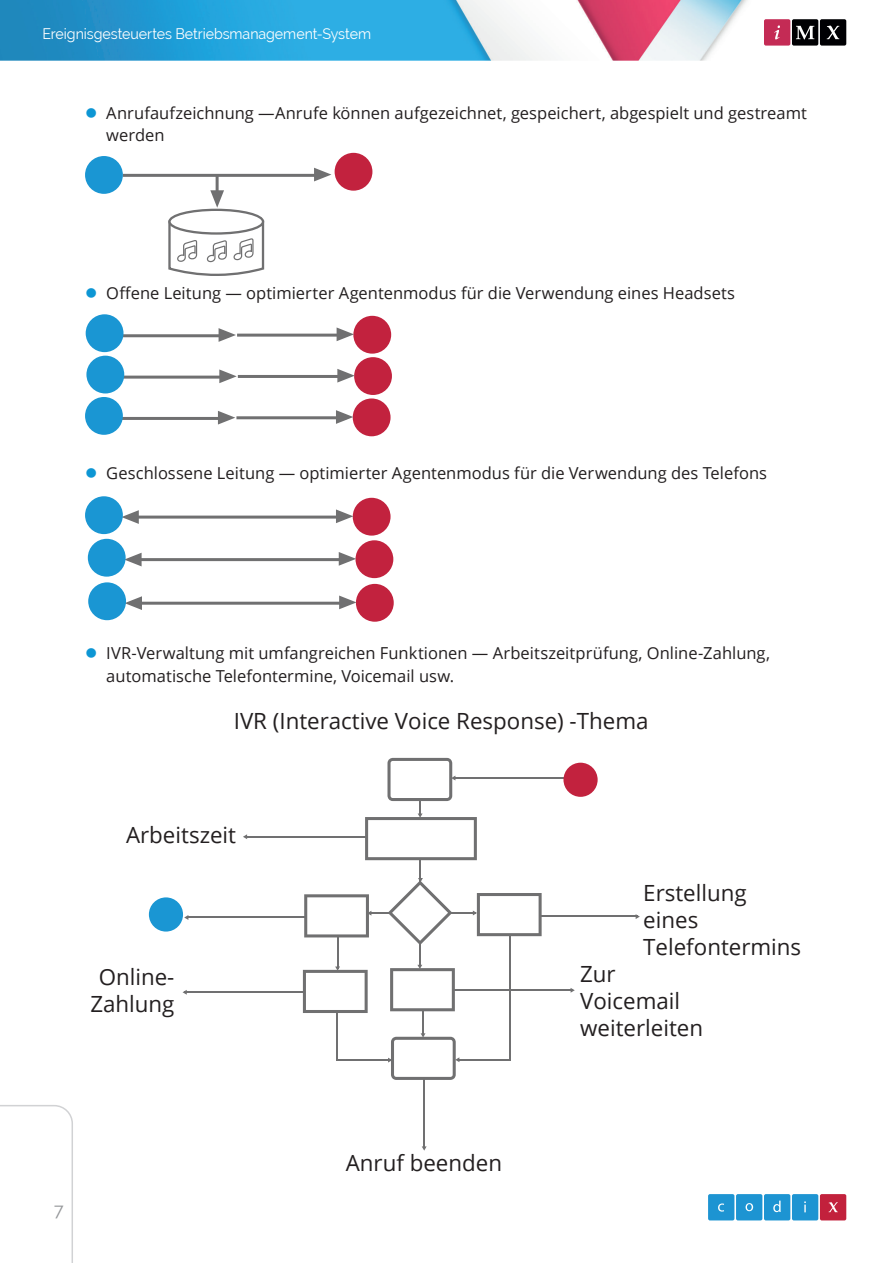
<style>
.page{position:relative;width:893px;height:1263px;background:#fff}
.page>*{position:absolute;margin:0;border:0;box-sizing:border-box;transform-origin:0 0}
.t1{font:22.35px/26.7px "Open Sans";color:#231f20}
.t2{font:18px "Raleway";color:#939598}
.t3{font:16.5px/22.5px "Open Sans";color:#231f20}
.t4{font:15px "Raleway";letter-spacing:-.005em;color:#fff;scale:.95 1}
</style>
<div class="page">
<img style="left:0;top:0;width:748px;height:61px">
<svg style="left:764px;top:19px;width:82px;height:27px;background:#623442"></svg>
<svg style="left:708px;top:1194px;width:138px;height:26px;background:#4e88bb"></svg>
<svg style="left:0;top:1105px;width:73px;height:158px"></svg>
<hr style="left:123px;top:174px;width:202px;height:3px;background:#707071">
<svg style="left:314px;top:168px;width:17px;height:13px"></svg>
<div style="left:335px;top:153px;width:37px;height:38px;background:#c2223e;border-radius:50%"></div>
<div style="left:85px;top:156px;width:38px;height:38px;background:#1a96d3;border-radius:50%"></div>
<hr style="left:216px;top:175px;width:3px;height:26px;background:#707071">
<svg style="left:210px;top:190px;width:14px;height:18px"></svg>
<div style="left:168px;top:209px;width:96px;height:26px;border:2px solid #707071;border-radius:50%"></div>
<svg style="left:168px;top:219px;width:97px;height:57px"></svg>
<hr style="left:119px;top:334px;width:110px;height:3px;background:#707071">
<svg style="left:219px;top:328px;width:17px;height:14px"></svg>
<div style="left:353px;top:316px;width:38px;height:38px;background:#c2223e;border-radius:50%"></div>
<div style="left:86px;top:314px;width:37px;height:38px;background:#1a96d3;border-radius:50%"></div>
<hr style="left:237px;top:334px;width:110px;height:3px;background:#707071">
<svg style="left:337px;top:327px;width:17px;height:14px"></svg>
<hr style="left:120px;top:376px;width:110px;height:3px;background:#707071">
<svg style="left:219px;top:369px;width:18px;height:14px"></svg>
<div style="left:354px;top:357px;width:38px;height:38px;background:#c2223e;border-radius:50%"></div>
<div style="left:86px;top:356px;width:38px;height:37px;background:#1a96d3;border-radius:50%"></div>
<hr style="left:238px;top:375px;width:110px;height:3px;background:#707071">
<svg style="left:337px;top:369px;width:18px;height:14px"></svg>
<hr style="left:118px;top:417px;width:111px;height:3px;background:#707071">
<svg style="left:218px;top:411px;width:17px;height:13px"></svg>
<div style="left:353px;top:398px;width:38px;height:38px;background:#c2223e;border-radius:50%"></div>
<div style="left:85px;top:397px;width:38px;height:38px;background:#1a96d3;border-radius:50%"></div>
<hr style="left:236px;top:416px;width:111px;height:3px;background:#707071">
<svg style="left:336px;top:410px;width:17px;height:14px"></svg>
<svg style="left:121px;top:510px;width:18px;height:14px"></svg>
<div style="left:353px;top:498px;width:38px;height:38px;background:#c2223e;border-radius:50%"></div>
<div style="left:85px;top:496px;width:38px;height:38px;background:#1a96d3;border-radius:50%"></div>
<hr style="left:132px;top:516px;width:215px;height:3px;background:#707071">
<svg style="left:336px;top:509px;width:17px;height:14px"></svg>
<svg style="left:125px;top:553px;width:17px;height:13px"></svg>
<div style="left:355px;top:540px;width:38px;height:38px;background:#c2223e;border-radius:50%"></div>
<div style="left:88px;top:539px;width:38px;height:38px;background:#1a96d3;border-radius:50%"></div>
<hr style="left:134px;top:558px;width:215px;height:3px;background:#707071">
<svg style="left:339px;top:552px;width:17px;height:14px"></svg>
<svg style="left:125px;top:596px;width:17px;height:14px"></svg>
<div style="left:356px;top:584px;width:38px;height:38px;background:#c2223e;border-radius:50%"></div>
<div style="left:88px;top:582px;width:38px;height:38px;background:#1a96d3;border-radius:50%"></div>
<hr style="left:135px;top:602px;width:215px;height:3px;background:#707071">
<svg style="left:339px;top:595px;width:18px;height:14px"></svg>
<div style="left:149px;top:897px;width:34px;height:34px;background:#1a96d3;border-radius:50%"></div>
<hr style="left:419px;top:943px;width:2px;height:24px;background:#707071">
<hr style="left:422px;top:1010px;width:2px;height:25px;background:#707071">
<hr style="left:337px;top:936px;width:1px;height:32px;background:#707071">
<hr style="left:336px;top:1011px;width:2px;height:50px;background:#707071">
<hr style="left:337px;top:1059px;width:55px;height:2px;background:#707071">
<hr style="left:509px;top:935px;width:1px;height:125px;background:#707071">
<hr style="left:457px;top:1059px;width:53px;height:1px;background:#707071">
<hr style="left:245px;top:836px;width:121px;height:1px;background:#707071">
<hr style="left:187px;top:916px;width:118px;height:2px;background:#707071">
<hr style="left:185px;top:991px;width:120px;height:2px;background:#707071">
<hr style="left:454px;top:777px;width:117px;height:2px;background:#707071">
<hr style="left:453px;top:989px;width:120px;height:2px;background:#707071">
<hr style="left:540px;top:915px;width:98px;height:2px;background:#707071">
<svg style="left:390px;top:965px;width:65px;height:46px"></svg>
<svg style="left:303px;top:966px;width:65px;height:47px"></svg>
<svg style="left:388px;top:1033px;width:71px;height:47px"></svg>
<hr style="left:423px;top:1079px;width:2px;height:68px;background:#707071">
<svg style="left:422px;top:1146px;width:5px;height:4px"></svg>
<svg style="left:304px;top:758px;width:238px;height:187px"></svg>
<svg style="left:243px;top:834px;width:4px;height:5px"></svg>
<div style="left:563px;top:763px;width:35px;height:34px;background:#c2223e;border-radius:50%"></div>
<p class="t4" style="left:43px;top:25px;width:347px">Ereignisgesteuertes Betriebsmanagement-System</p>
<p class="t3" style="left:106px;top:101px;width:702px">Anrufaufzeichnung —Anrufe können aufgezeichnet, gespeichert, abgespielt und gestreamt werden</p>
<p class="t3" style="left:106px;top:281px;width:630px">Offene Leitung — optimierter Agentenmodus für die Verwendung eines Headsets</p>
<p class="t3" style="left:106px;top:461px;width:662px">Geschlossene Leitung — optimierter Agentenmodus für die Verwendung des Telefons</p>
<p class="t3" style="left:106px;top:641px;width:665px">IVR-Verwaltung mit umfangreichen Funktionen — Arbeitszeitprüfung, Online-Zahlung, automatische Telefontermine, Voicemail usw.</p>
<p class="t1" style="left:234px;top:707px;width:416px">IVR (Interactive Voice Response) -Thema</p>
<p class="t1" style="left:126px;top:821px;width:112px">Arbeitszeit</p>
<p class="t1" style="left:90px;top:963px;width:86px;text-align:center">Online-<br>Zahlung</p>
<p class="t2" style="left:54px;top:1199px;width:11px">7</p>
<p class="t1" style="left:346px;top:1149px;width:158px">Anruf beenden</p>
<p class="t1" style="left:643px;top:879px;width:159px">Erstellung eines<br>Telefontermins</p>
<p class="t1" style="left:580px;top:960px;width:124px">Zur<br>Voicemail weiterleiten</p>
</div>
